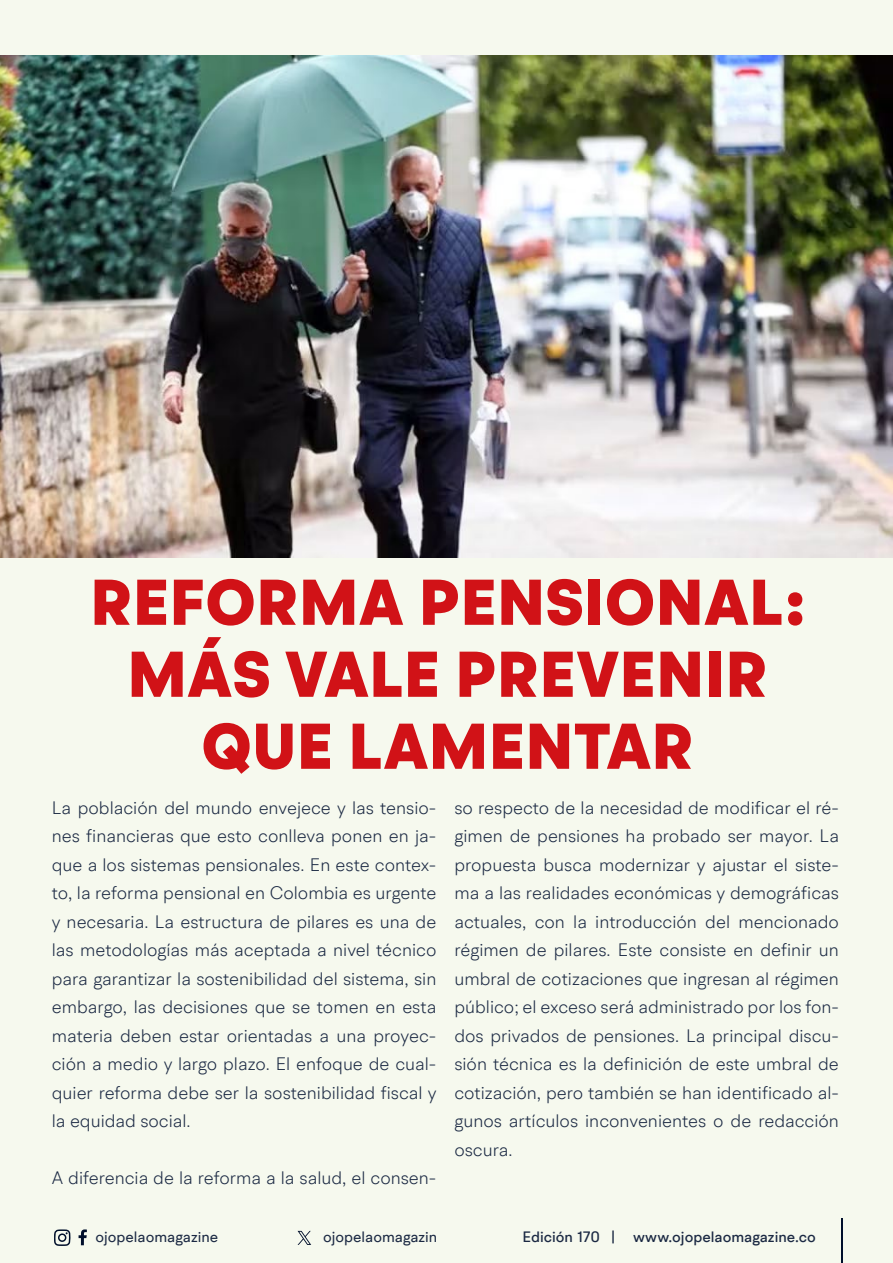
<style>
.page{position:relative;width:893px;height:1263px;background:#f6f9ee}
.page>*{position:absolute;margin:0;border:0;box-sizing:border-box;transform-origin:0 0}
.t1{font:900 64.5px/72px "BR Hendrix";letter-spacing:.01em;color:#d11217;text-align:center}
.t2{font:300 18px/28.5px "BR Hendrix";color:#1b2943;text-align:justify}
.t3{font:500 15px "BR Hendrix";color:#1b2943}
.t4{font:15px "BR Hendrix";color:#1b2943}
</style>
<div class="page">
<svg style="left:79px;top:1229px;width:8px;height:16px"></svg>
<svg style="left:54px;top:1229px;width:17px;height:17px"></svg>
<hr style="left:841px;top:1219px;width:1px;height:44px;background:#000f2b">
<svg style="left:298px;top:1231px;width:13px;height:14px"></svg>
<img style="left:0;top:55px;width:893px;height:503px">
<h1 class="t1" style="left:90px;top:568px;width:716px">REFORMA PENSIONAL:<br>MÁS VALE PREVENIR<br>QUE LAMENTAR</h1>
<p class="t2" style="left:52px;top:793px;width:386px">La población del mundo envejece y las tensio&shy;nes financieras que esto conlleva ponen en ja&shy;que a los sistemas pensionales. En este contex&shy;to, la reforma pensional en Colombia es urgente y necesaria. La estructura de pilares es una de las metodologías más aceptada a nivel técnico para garantizar la sostenibilidad del sistema, sin embargo, las decisiones que se tomen en esta materia deben estar orientadas a una proyec&shy;ción a medio y largo plazo. El enfoque de cual&shy;quier reforma debe ser la sostenibilidad fiscal y la equidad social.</p>
<p class="t2" style="left:52px;top:1163px;width:386px">A diferencia de la reforma a la salud, el consen-</p>
<p class="t2" style="left:454px;top:793px;width:386px">so respecto de la necesidad de modificar el ré&shy;gimen de pensiones ha probado ser mayor. La propuesta busca modernizar y ajustar el siste&shy;ma a las realidades económicas y demográficas actuales, con la introducción del mencionado régimen de pilares. Este consiste en definir un umbral de cotizaciones que ingresan al régimen público; el exceso será administrado por los fon&shy;dos privados de pensiones. La principal discu&shy;sión técnica es la definición de este umbral de cotización, pero también se han identificado al&shy;gunos artículos inconvenientes o de redacción oscura.</p>
<p class="t4" style="left:96px;top:1227px;width:124px">ojopelaomagazine</p>
<p class="t4" style="left:323px;top:1227px;width:116px">ojopelaomagazin</p>
<p class="t3" style="left:523px;top:1227px;width:295px">Edición 170 | www.ojopelaomagazine.co</p>
</div>
